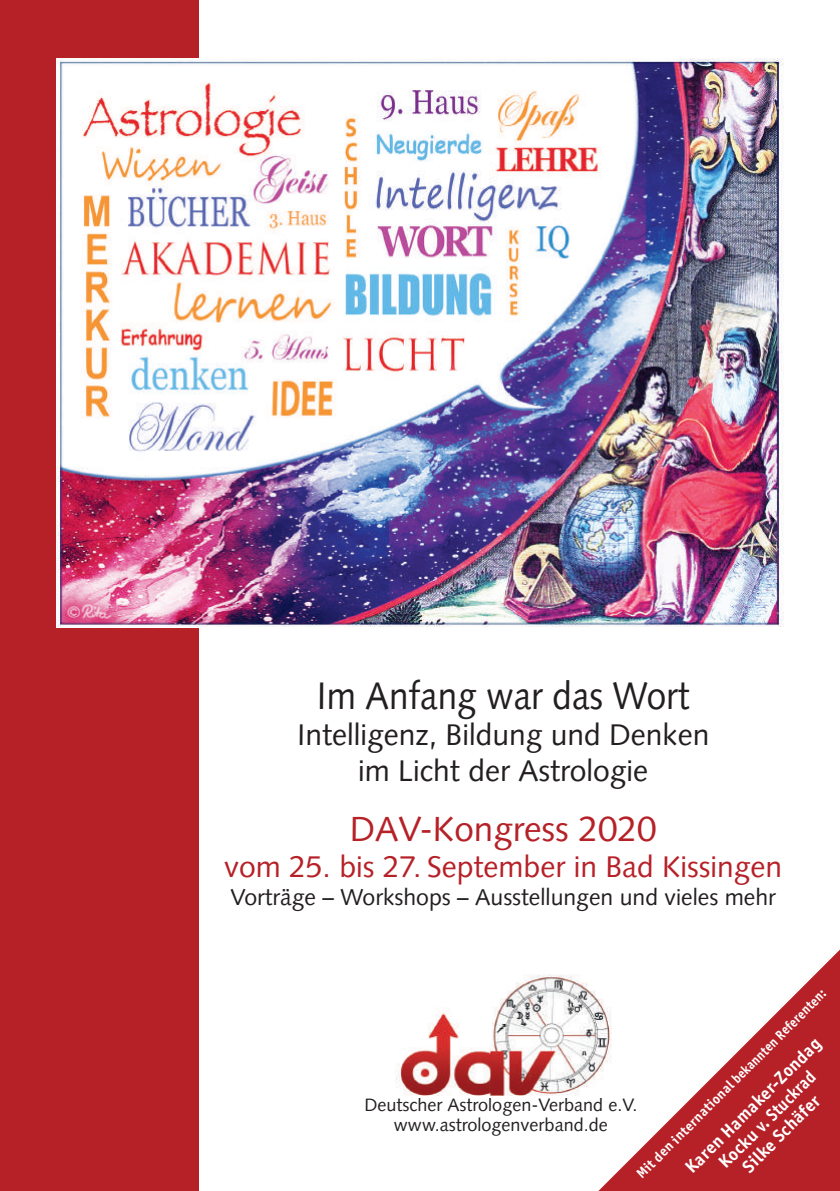
<style>
.page{position:relative;width:840px;height:1191px;background:#fff}
.page>*{position:absolute;margin:0;border:0;box-sizing:border-box;transform-origin:0 0}
.t1{font:38.4px "Syntax LT Pro";color:#231f20;scale:.91 1}
.t2{font:35px "Syntax LT Pro";color:#b62128}
.t3{font:30px/36px "Syntax LT Pro";color:#231f20;text-align:center}
.t4{font:30px "Syntax LT Pro";color:#b62128}
.t5{font:23px "Syntax LT Pro";color:#231f20}
.t6{font:18px/20px "Syntax LT Pro";color:#231f20;text-align:center}
.t7{font:700 18px/20px "Officina Sans ITC Pro";color:#fff;text-align:center}
.t8{font:700 14px "Officina Sans ITC Pro";color:#fff}
</style>
<div class="page">
<div style="left:0;top:0;width:198px;height:1191px;background:#b62128"></div>
<svg style="left:598px;top:950px;width:241px;height:241px;fill:#b62128"></svg>
<img style="left:57px;top:58px;width:725px;height:569px">
<img style="left:395px;top:951px;width:267px;height:146px">
<h1 class="t1" style="left:317px;top:673px;width:410px">Im Anfang war das Wort</h1>
<h3 class="t3" style="left:297px;top:717px;width:413px">Intelligenz, Bildung und Denken im Licht der Astrologie</h3>
<h2 class="t2" style="left:350px;top:808px;width:308px">DAV-Kongress 2020</h2>
<h3 class="t4" style="left:224px;top:849px;width:559px">vom 25. bis 27. September in Bad Kissingen</h3>
<p class="t5" style="left:230px;top:883px;width:546px">Vorträge – Workshops – Ausstellungen und vieles mehr</p>
<p class="t8" style="left:632px;top:1169px;width:263px;rotate:-45deg">Mit den international bekannten Referenten:</p>
<p class="t7" style="left:680px;top:1162px;width:184px;rotate:-45deg">Karen Hamaker-Zondag<br>Kocku v. Stuckrad<br>Silke Schäfer</p>
<p class="t6" style="left:364px;top:1095px;width:274px">Deutscher Astrologen-Verband e.V. www.astrologenverband.de</p>
</div>
